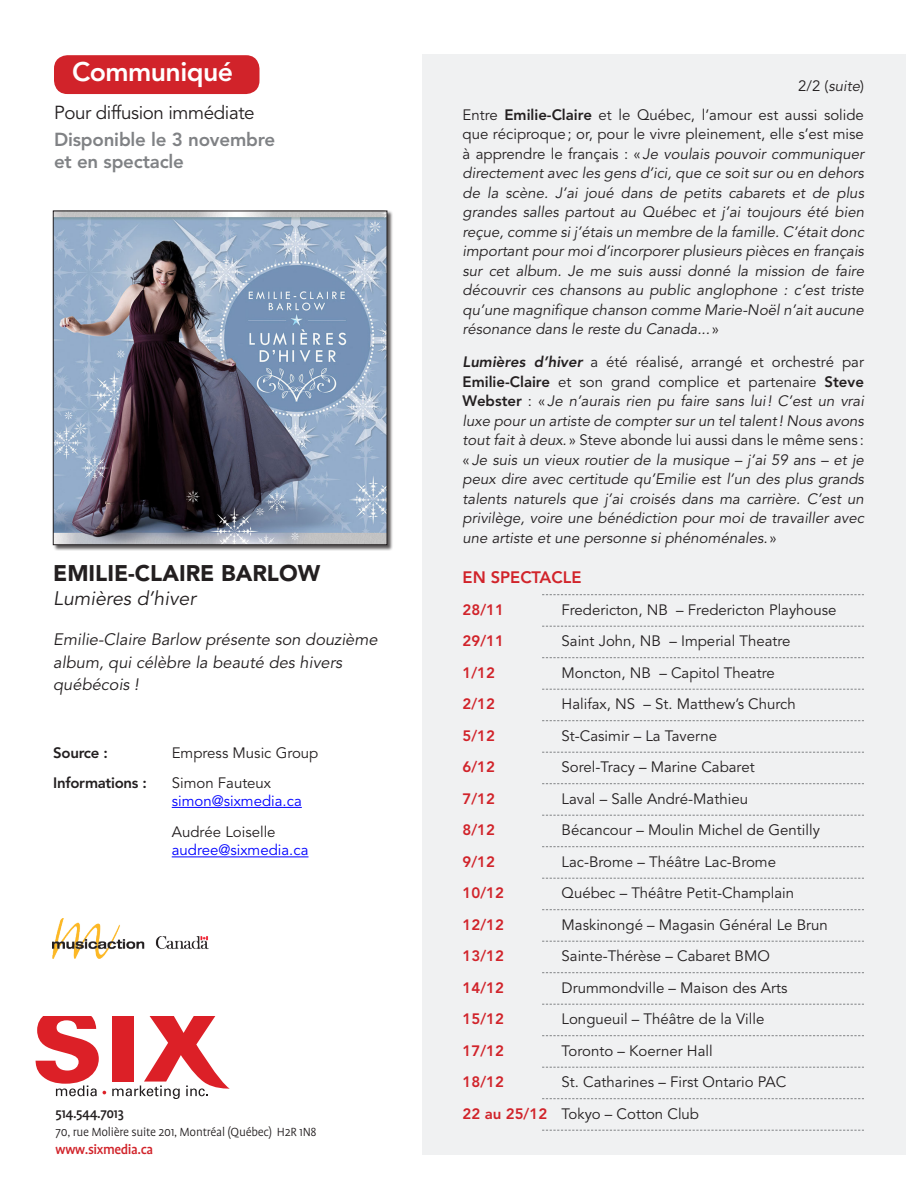
<style>
.page{position:relative;width:918px;height:1188px;background:#fff}
.page>*{position:absolute;margin:0;border:0;box-sizing:border-box;transform-origin:0 0}
.t1{font:800 26.7px "Avenir";letter-spacing:-.02em;color:#fff}
.Le_nouvel_album{font:900 22.5px "Avenir";color:#231f20}
.Le_nouvel_album-2{font:italic 19.5px "Avenir";color:#231f20}
.Le_nouvel_album-3{font:800 18.75px/22.5px "Avenir";letter-spacing:-.01em;color:#808285}
.t2{font:18.75px "Avenir";letter-spacing:-.02em;color:#231f20}
.Le_nouvel_album-4{font:italic 16.5px/22.5px "Avenir";color:#231f20}
.Le_nouvel_album-5{font:800 16.5px "Avenir";color:#d1232a}
.Le_nouvel_album-6{font:italic 15px/19.5px "Avenir";color:#231f20;text-align:justify}
.Le_nouvel_album-7{font:15px "Avenir";color:#231f20}
.t3{font:800 15px "Avenir";color:#d1232a}
.t4{font:15px "Avenir";color:#00f}
.t5{font:800 15px "Avenir";letter-spacing:-.02em;color:#231f20}
.t6{font:500 15px "Profile";letter-spacing:-.03em;color:#d1232a}
.t7{font:500 15px "Profile";letter-spacing:-.03em;color:#231f20}
.t8{font:300 13.5px "Profile";letter-spacing:-.02em;color:#231f20}
.s1{font-style:italic}
.s2{font-style:normal}
.s3{font-weight:800;font-style:normal}
.s4{font-weight:800}
.s5{font-weight:800;color:#d1232a}
</style>
<div class="page">
<div style="left:422px;top:54px;width:483px;height:1101px;background:#f0f1f2"></div>
<hr style="left:172px;top:807px;width:130px;height:1px;background:#00f">
<hr style="left:172px;top:857px;width:137px;height:1px;background:#00f">
<div style="left:53px;top:210px;width:340px;height:341px;background:#231f20;opacity:.75"></div>
<img style="left:55px;top:213px;width:330px;height:330px">
<div style="left:53px;top:211px;width:334px;height:334px;border:1px solid #231f20"></div>
<div style="left:54px;top:55px;width:206px;height:39px;background:#d1232a;border-radius:14px"></div>
<svg style="left:542px;top:594px;width:322px;height:1px"></svg>
<svg style="left:542px;top:626px;width:322px;height:1px"></svg>
<svg style="left:542px;top:657px;width:322px;height:1px"></svg>
<svg style="left:542px;top:689px;width:322px;height:1px"></svg>
<svg style="left:542px;top:720px;width:322px;height:1px"></svg>
<svg style="left:542px;top:752px;width:322px;height:1px"></svg>
<svg style="left:542px;top:783px;width:322px;height:1px"></svg>
<svg style="left:542px;top:815px;width:322px;height:1px"></svg>
<svg style="left:542px;top:846px;width:322px;height:1px"></svg>
<svg style="left:542px;top:878px;width:322px;height:1px"></svg>
<svg style="left:542px;top:909px;width:322px;height:1px"></svg>
<svg style="left:542px;top:941px;width:322px;height:1px"></svg>
<svg style="left:542px;top:972px;width:322px;height:1px"></svg>
<svg style="left:542px;top:1004px;width:322px;height:1px"></svg>
<svg style="left:542px;top:1035px;width:322px;height:1px"></svg>
<svg style="left:542px;top:1067px;width:322px;height:1px"></svg>
<svg style="left:542px;top:1098px;width:322px;height:1px"></svg>
<svg style="left:542px;top:1130px;width:322px;height:1px"></svg>
<svg style="left:36px;top:1017px;width:70px;height:79px"></svg>
<svg style="left:112px;top:1017px;width:118px;height:82px"></svg>
<img style="left:53px;top:918px;width:156px;height:41px">
<p class="t1" style="left:72px;top:56px;width:163px">Communiqué</p>
<p class="t2" style="left:54px;top:102px;width:202px">Pour diffusion immédiate</p>
<p class="Le_nouvel_album-3" style="left:54px;top:128px;width:223px">Disponible le 3 novembre et en spectacle</p>
<p class="Le_nouvel_album" style="left:53px;top:559px;width:269px">EMILIE-CLAIRE BARLOW</p>
<p class="Le_nouvel_album-2" style="left:53px;top:587px;width:144px">Lumières d’hiver</p>
<p class="Le_nouvel_album-4" style="left:53px;top:629px;width:326px">Emilie-Claire Barlow présente son douzième album, qui célèbre la beauté des hivers québécois !</p>
<p class="t5" style="left:53px;top:744px;width:56px">Source :</p>
<p class="Le_nouvel_album-7" style="left:172px;top:744px;width:148px">Empress Music Group</p>
<p class="t5" style="left:53px;top:774px;width:95px">Informations :</p>
<p class="Le_nouvel_album-7" style="left:172px;top:774px;width:101px">Simon Fauteux</p>
<p class="t4" style="left:172px;top:792px;width:132px">simon@sixmedia.ca</p>
<p class="Le_nouvel_album-7" style="left:172px;top:824px;width:105px">Audrée Loiselle</p>
<p class="t4" style="left:172px;top:842px;width:138px">audree@sixmedia.ca</p>
<p class="Le_nouvel_album-7" style="left:798px;top:77px;width:67px">2/2 (<span class="s1">suite</span>)</p>
<p class="Le_nouvel_album-6" style="left:463px;top:105px;width:403px"><span class="s2">Entre</span> <span class="s3">Emilie-Claire</span> <span class="s2">et le Québec, l’amour est aussi solide que réciproque; or, pour le vivre pleinement, elle s’est mise à apprendre le français : «</span> Je voulais pouvoir communiquer directement avec les gens d’ici, que ce soit sur ou en dehors de la scène. J’ai joué dans de petits cabarets et de plus grandes salles partout au Québec et j’ai toujours été bien reçue, comme si j’étais un membre de la famille. C’était donc important pour moi d’incorporer plusieurs pièces en français sur cet album. Je me suis aussi donné la mission de faire découvrir ces chansons au public anglophone : c’est triste qu’une magnifique chanson comme Marie-Noël n’ait aucune résonance dans le reste du Canada... <span class="s2">»</span></p>
<p class="Le_nouvel_album-6" style="left:463px;top:353px;width:403px"><span class="s4">Lumières d’hiver</span> <span class="s2">a été réalisé, arrangé et orchestré par </span><span class="s3">Emilie-Claire</span> <span class="s2">et son grand complice et partenaire</span> <span class="s3">Steve Webster</span> <span class="s2">: «</span> Je n’aurais rien pu faire sans lui! C’est un vrai luxe pour un artiste de compter sur un tel talent! Nous avons tout fait à deux. <span class="s2">» Steve abonde lui aussi dans le même sens : «</span> Je suis un vieux routier de la musique – j’ai 59 ans – et je peux dire avec certitude qu’Emilie est l’un des plus grands talents naturels que j’ai croisés dans ma carrière. C’est un privilège, voire une bénédiction pour moi de travailler avec une artiste et une personne si phénoménales. <span class="s2">»</span></p>
<p class="Le_nouvel_album-5" style="left:463px;top:568px;width:120px">EN SPECTACLE</p>
<p class="t3" style="left:463px;top:600px;width:43px">28/11</p>
<p class="Le_nouvel_album-7" style="left:562px;top:601px;width:277px">Fredericton, NB – Fredericton Playhouse</p>
<p class="t3" style="left:463px;top:632px;width:43px">29/11</p>
<p class="Le_nouvel_album-7" style="left:562px;top:632px;width:230px">Saint John, NB – Imperial Theatre</p>
<p class="t3" style="left:463px;top:663px;width:34px">1/12</p>
<p class="Le_nouvel_album-7" style="left:562px;top:664px;width:215px">Moncton, NB – Capitol Theatre</p>
<p class="t3" style="left:463px;top:695px;width:34px">2/12</p>
<p class="Le_nouvel_album-7" style="left:562px;top:695px;width:236px">Halifax, NS – St. Matthew’s Church</p>
<p class="t3" style="left:463px;top:726px;width:34px">5/12</p>
<p class="Le_nouvel_album-7" style="left:562px;top:727px;width:157px">St-Casimir – La Taverne</p>
<p class="t3" style="left:463px;top:758px;width:34px">6/12</p>
<p class="Le_nouvel_album-7" style="left:562px;top:758px;width:195px">Sorel-Tracy – Marine Cabaret</p>
<p class="t3" style="left:463px;top:789px;width:34px">7/12</p>
<p class="Le_nouvel_album-7" style="left:562px;top:790px;width:188px">Laval – Salle André-Mathieu</p>
<p class="t3" style="left:463px;top:821px;width:34px">8/12</p>
<p class="Le_nouvel_album-7" style="left:562px;top:821px;width:260px">Bécancour – Moulin Michel de Gentilly</p>
<p class="t3" style="left:463px;top:852px;width:34px">9/12</p>
<p class="Le_nouvel_album-7" style="left:562px;top:853px;width:216px">Lac-Brome – Théâtre Lac-Brome</p>
<p class="t3" style="left:463px;top:884px;width:43px">10/12</p>
<p class="Le_nouvel_album-7" style="left:562px;top:884px;width:234px">Québec – Théâtre Petit-Champlain</p>
<p class="t3" style="left:463px;top:915px;width:43px">12/12</p>
<p class="Le_nouvel_album-7" style="left:562px;top:916px;width:268px">Maskinongé – Magasin Général Le Brun</p>
<p class="t3" style="left:463px;top:947px;width:43px">13/12</p>
<p class="Le_nouvel_album-7" style="left:562px;top:947px;width:210px">Sainte-Thérèse – Cabaret BMO</p>
<p class="t3" style="left:463px;top:978px;width:43px">14/12</p>
<p class="Le_nouvel_album-7" style="left:562px;top:979px;width:227px">Drummondville – Maison des Arts</p>
<p class="t3" style="left:463px;top:1010px;width:43px">15/12</p>
<p class="Le_nouvel_album-7" style="left:562px;top:1010px;width:204px">Longueuil – Théâtre de la Ville</p>
<p class="t3" style="left:463px;top:1041px;width:43px">17/12</p>
<p class="Le_nouvel_album-7" style="left:562px;top:1042px;width:153px">Toronto – Koerner Hall</p>
<p class="t3" style="left:463px;top:1073px;width:43px">18/12</p>
<p class="Le_nouvel_album-7" style="left:562px;top:1073px;width:226px">St. Catharines – First Ontario PAC</p>
<p class="t7" style="left:56px;top:1106px;width:70px">514.544.7013</p>
<p class="Le_nouvel_album-7" style="left:463px;top:1105px;width:238px"><span class="s5">22 au 25/12</span> Tokyo – Cotton Club</p>
<p class="t8" style="left:56px;top:1125px;width:263px">70, rue Molière suite 201, Montréal (Québec) H2R 1N8</p>
<p class="t6" style="left:56px;top:1142px;width:99px">www.sixmedia.ca</p>
</div>
